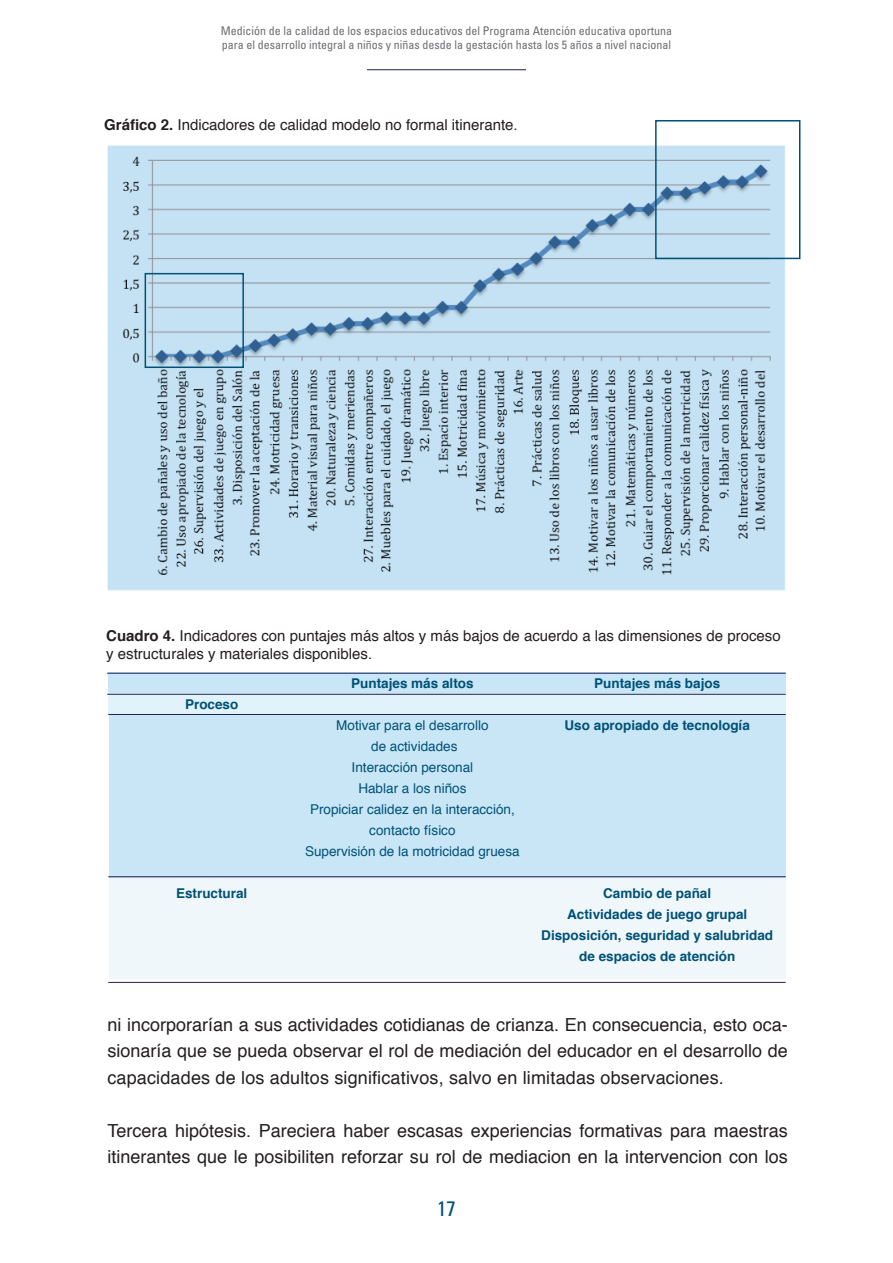
<style>
.page{position:relative;width:893px;height:1263px;background:#fff}
.page>*{position:absolute;margin:0;border:0;box-sizing:border-box;transform-origin:0 0}
.t1{font:condensed 21px "Univers";color:#005176}
.t2{font:18px/26.4px "Helvetica";color:#231f20;text-align:justify}
.t3{font:15px/18px "Helvetica";color:#231f20}
.t4{font:700 13.5px/21px "Helvetica";color:#005176;text-align:center}
.t5{font:13.5px/21px "Helvetica";color:#005176;text-align:center}
.t6{font:condensed 12px/14.4px "Univers";color:#6c6d70}
.s1{font-weight:700}
</style>
<div class="page">
<hr style="left:367px;top:69px;width:159px;height:1px;background:#1e2154">
<div style="left:109px;top:877px;width:677px;height:101px;background:#f0f7fb"></div>
<hr style="left:108px;top:693px;width:678px;height:1px;background:#1e2154">
<div style="left:109px;top:714px;width:677px;height:163px;background:#c8e6f6"></div>
<hr style="left:108px;top:714px;width:678px;height:1px;background:#1e2154">
<hr style="left:108px;top:876px;width:678px;height:1px;background:#1e2154">
<div style="left:108px;top:673px;width:678px;height:20px;background:#c8e6f6"></div>
<div style="left:108px;top:694px;width:678px;height:20px;background:#e2f2fa"></div>
<hr style="left:107px;top:673px;width:679px;height:1px;background:#1e2154">
<hr style="left:107px;top:694px;width:679px;height:1px;background:#1e2154">
<hr style="left:108px;top:982px;width:678px;height:1px;background:#1e2154">
<img style="left:107px;top:145px;width:679px;height:445px">
<div style="left:655px;top:120px;width:145px;height:139px;border:2px solid #005176"></div>
<div style="left:145px;top:273px;width:99px;height:95px;border:2px solid #005176"></div>
<p class="t6" style="left:221px;top:23px;width:453px">Medición de la calidad de los espacios educativos del Programa Atención educativa oportuna para el desarrollo integral a niños y niñas desde la gestación hasta los 5 años a nivel nacional</p>
<p class="t3" style="left:104px;top:116px;width:415px"><span class="s1">Gráfico 2.</span> Indicadores de calidad modelo no formal itinerante.</p>
<p class="t3" style="left:106px;top:627px;width:676px"><span class="s1">cuadro 4.</span> Indicadores con puntajes más altos y más bajos de acuerdo a las dimensiones de proceso y estructurales y materiales disponibles.</p>
<p class="t4" style="left:351px;top:673px;width:124px">Puntajes más altos</p>
<p class="t5" style="left:305px;top:715px;width:216px">Motivar para el desarrollo<br>de actividades<br>Interacción personal<br>Hablar a los niños<br>Propiciar calidez en la interacción, contacto físico<br>Supervisión de la motricidad gruesa</p>
<p class="t4" style="left:594px;top:673px;width:128px">Puntajes más bajos</p>
<p class="t4" style="left:565px;top:715px;width:187px">Uso apropiado de tecnología</p>
<p class="t4" style="left:185px;top:694px;width:55px">Proceso</p>
<p class="t4" style="left:176px;top:883px;width:73px">estructural</p>
<p class="t4" style="left:541px;top:883px;width:233px">cambio de pañal<br>Actividades de juego grupal disposición, seguridad y salubridad de espacios de atención</p>
<p class="t2" style="left:107px;top:1012px;width:682px">ni incorporarían a sus actividades cotidianas de crianza. En consecuencia, esto oca&shy;sionaría que se pueda observar el rol de mediación del educador en el desarrollo de capacidades de los adultos significativos, salvo en limitadas observaciones.</p>
<p class="t2" style="left:107px;top:1117px;width:682px">Tercera hipótesis. Pareciera haber escasas experiencias formativas para maestras itinerantes que le posibiliten reforzar su rol de mediacion en la intervencion con los</p>
<p class="t1" style="left:437px;top:1195px;width:20px">17</p>
</div>
